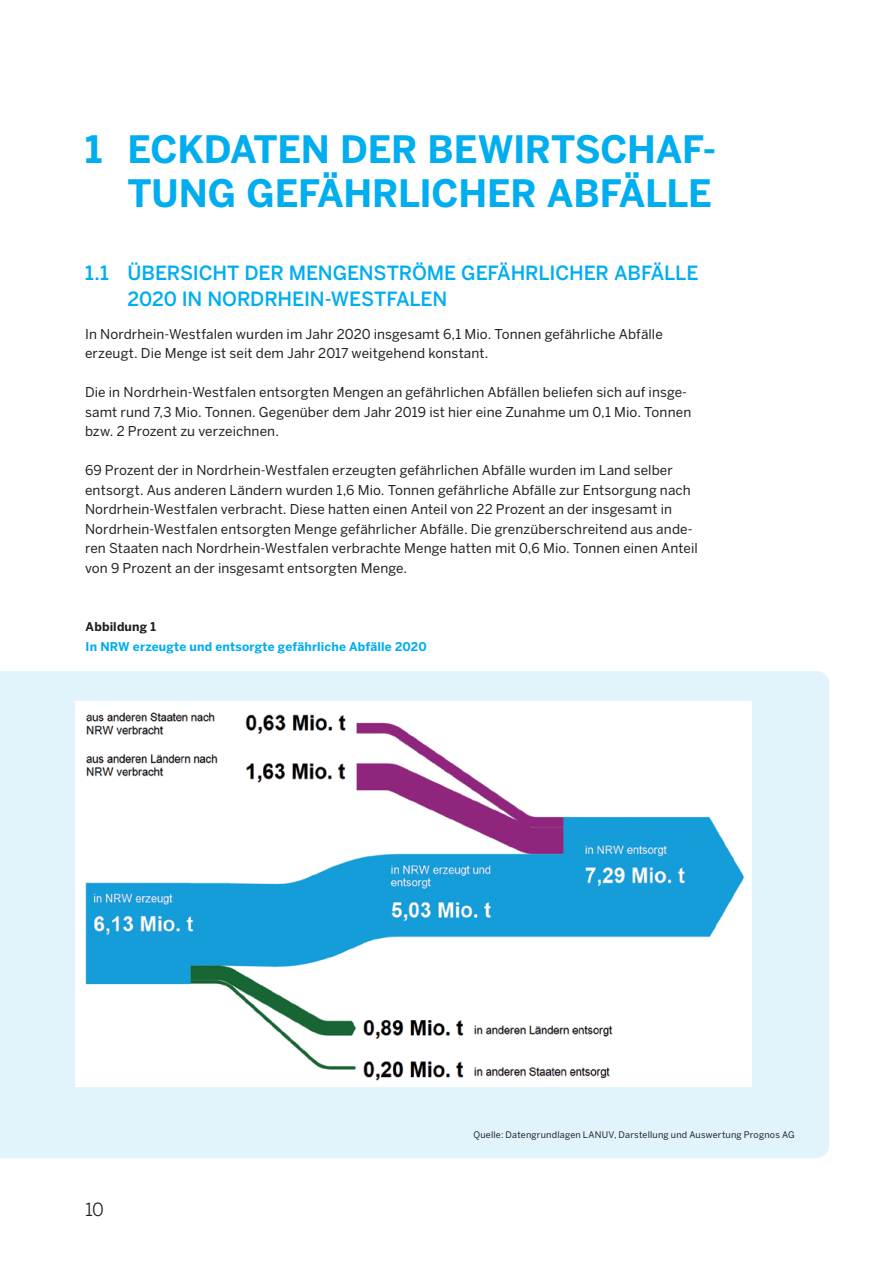
<style>
.page{position:relative;width:893px;height:1263px;background:#fff}
.page>*{position:absolute;margin:0;border:0;box-sizing:border-box;transform-origin:0 0}
.t1{font:700 37.5px/43.5px "Benton Sans";letter-spacing:-.01em;color:#00aeef;text-align:right}
.t2{font:500 19.5px/25.5px "Benton Sans";letter-spacing:-.01em;color:#00aeef}
.t3{font:18px "Benton Sans";color:#231f20}
.t4{font:13.5px/19.5px "Benton Sans";letter-spacing:.01em;color:#231f20}
.t5{font:700 12px/19.5px "Benton Sans";letter-spacing:.015em;color:#00aeef}
.t6{font:9px "Benton Sans";letter-spacing:.02em;color:#231f20}
.s1{color:#231f20}
</style>
<div class="page">
<div style="left:0;top:671px;width:829px;height:487px;background:#e1f4fc"></div>
<img style="left:76px;top:701px;width:676px;height:385px">
<p class="t1" style="left:85px;top:127px;width:633px">1 ECKDATEN DER BEWIRTSCHAF-<br>TUNG GEFÄHRLICHER ABFÄLLE</p>
<p class="t2" style="left:128px;top:260px;width:572px;text-indent:-43px">1.1 ÜBERSICHT DER MENGENSTRÖME GEFÄHRLICHER ABFÄLLE<br>2020 IN NORDRHEIN-WESTFALEN</p>
<p class="t4" style="left:85px;top:324px;width:579px">In Nordrhein-Westfalen wurden im Jahr 2020 insgesamt 6,1 Mio. Tonnen gefährliche Abfälle erzeugt. Die Menge ist seit dem Jahr 2017 weitgehend konstant.</p>
<p class="t4" style="left:85px;top:382px;width:608px">Die in Nordrhein-Westfalen entsorgten Mengen an gefährlichen Abfällen beliefen sich auf insge&shy;samt rund 7,3 Mio. Tonnen. Gegenüber dem Jahr 2019 ist hier eine Zunahme um 0,1 Mio. Tonnen bzw. 2 Prozent zu verzeichnen.</p>
<p class="t4" style="left:85px;top:460px;width:614px">69 Prozent der in Nordrhein-Westfalen erzeugten gefährlichen Abfälle wurden im Land selber entsorgt. Aus anderen Ländern wurden 1,6 Mio. Tonnen gefährliche Abfälle zur Entsorgung nach Nordrhein-Westfalen verbracht. Diese hatten einen Anteil von 22 Prozent an der insgesamt in Nordrhein-Westfalen entsorgten Menge gefährlicher Abfälle. Die grenzüberschreitend aus ande&shy;ren Staaten nach Nordrhein-Westfalen verbrachte Menge hatten mit 0,6 Mio. Tonnen einen Anteil von 9 Prozent an der insgesamt entsorgten Menge.</p>
<p class="t5" style="left:86px;top:617px;width:343px"><span class="s1">Abbildung 1<br></span>In NRW erzeugte und entsorgte gefährliche Abfälle 2020</p>
<h3 class="t3" style="left:85px;top:1199px;width:21px">10</h3>
<p class="t6" style="left:473px;top:1129px;width:323px">Quelle: Datengrundlagen LANUV, Darstellung und Auswertung Prognos AG</p>
</div>
